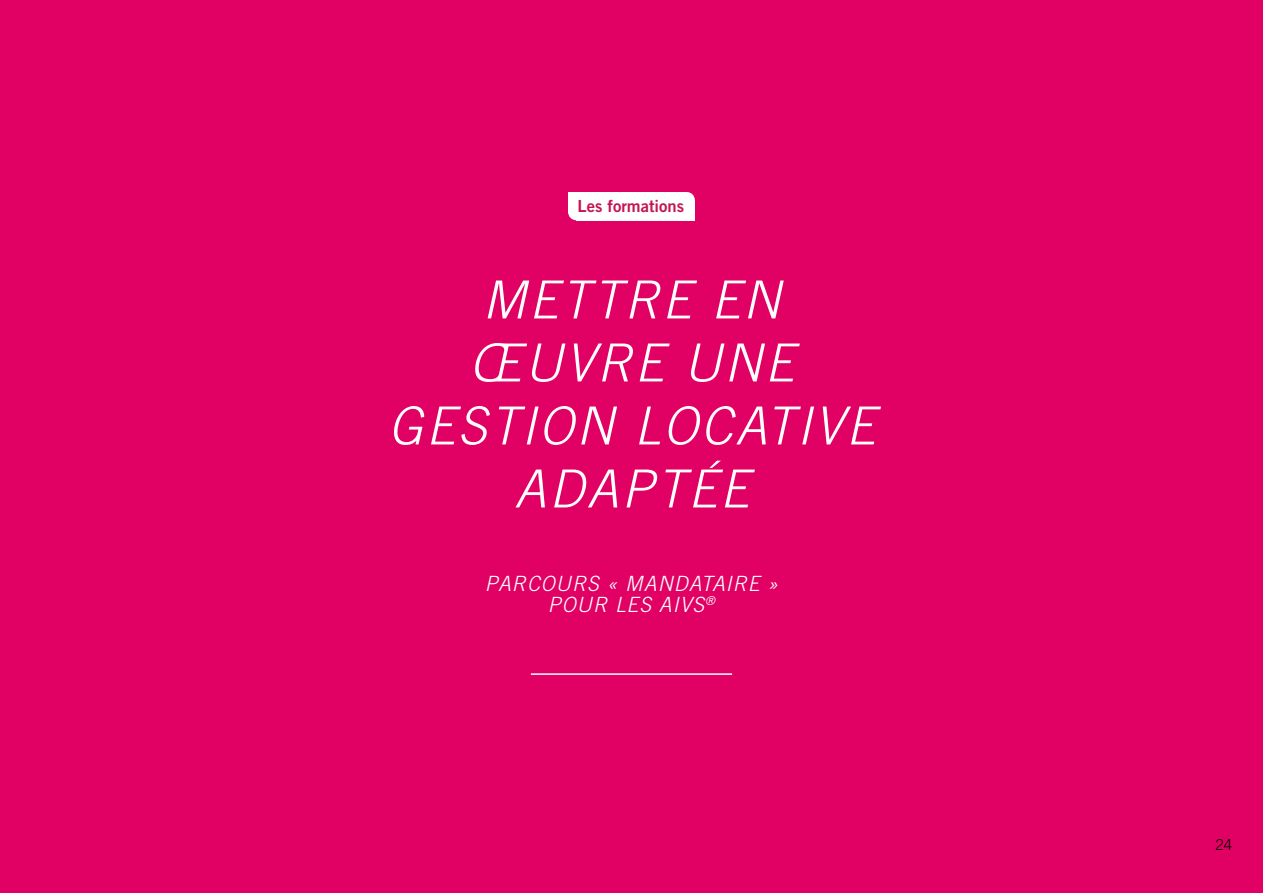
<style>
.page{position:relative;width:1263px;height:893px;background:#e10063}
.page>*{position:absolute;margin:0;border:0;box-sizing:border-box;transform-origin:0 0}
.t1{font:italic 300 52.5px/63px "Trade Gothic LT Std";letter-spacing:.05em;color:#fff;text-align:center}
.t2{font:italic 300 21px/21px "Trade Gothic LT Std";letter-spacing:.05em;color:#fff;text-align:center}
.t3{font:16.65px "Trade Gothic LT Std Bd 2";color:#c31554}
.t4{font:300 15px "Trade Gothic LT Std";color:#000}
</style>
<div class="page">
<hr style="left:531px;top:673px;width:201px;height:2px;background:#fff">
<div style="left:576px;top:200px;width:119px;height:20px;background:#fff"></div>
<div style="left:679px;top:192px;width:16px;height:16px;background:#fff;border-radius:50%"></div>
<div style="left:568px;top:204px;width:16px;height:16px;background:#fff;border-radius:50%"></div>
<div style="left:568px;top:192px;width:119px;height:20px;background:#fff"></div>
<p class="t3" style="left:578px;top:196px;width:108px">Les formations</p>
<p class="t1" style="left:388px;top:269px;width:488px">METTRE EN<br>ŒUVRE UNE<br>GESTION LOCATIVE<br>ADAPTÉE</p>
<p class="t2" style="left:485px;top:574px;width:295px">PARCOURS « MANDATAIRE »<br>POUR LES AIVS<sup>®</sup></p>
<p class="t4" style="left:1215px;top:836px;width:18px">24</p>
</div>
